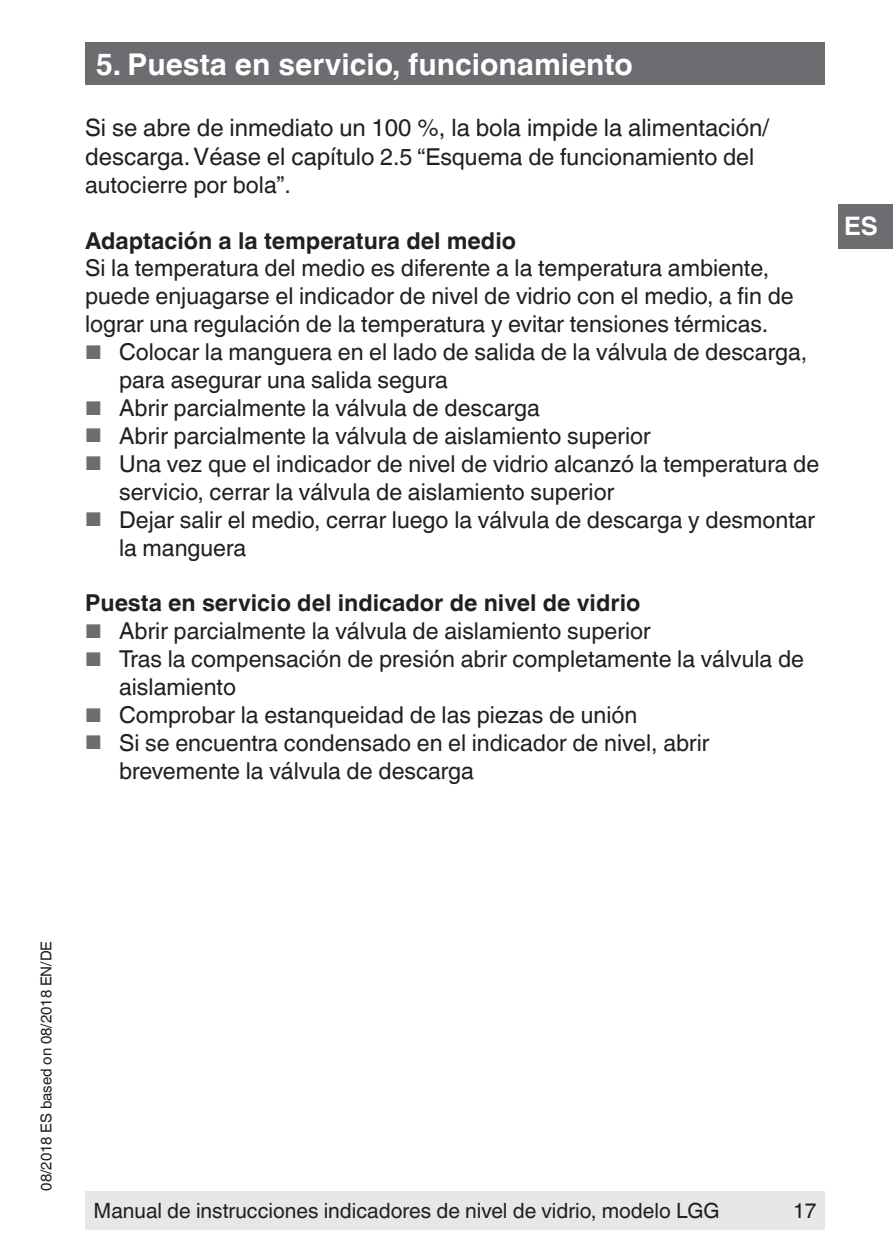
<style>
.page{position:relative;width:893px;height:1259px;background:#fff}
.page>*{position:absolute;margin:0;border:0;box-sizing:border-box;transform-origin:0 0}
.t1{font:700 30px "Helvetica World";color:#fff}
.t2{font:700 25.5px "Helvetica World";color:#fff}
.t3{font:24px "Helvetica World";color:#231f20}
.t4{font:23.4px/27.9px "Helvetica World";color:#231f20}
.t5{font:700 23.4px "Helvetica World";color:#231f20}
.t6{font:21px "Helvetica World";color:#231f20}
.t7{font:15px "Helvetica World";color:#231f20}
.s1{font-size:24px}
.s2{font-size:19.8px;color:#6c6d70}
</style>
<div class="page">
<div style="left:85px;top:1191px;width:740px;height:38px;background:#e6e7e9"></div>
<div style="left:838px;top:204px;width:55px;height:44px;background:#6c6d70"></div>
<div style="left:85px;top:43px;width:740px;height:42px;background:#6c6d70"></div>
<p class="t1" style="left:96px;top:47px;width:539px">5. Puesta en servicio, funcionamiento</p>
<p class="t3" style="left:85px;top:114px;width:686px">Si se abre de inmediato un 100 %, la bola impide la alimentación/</p>
<p class="t4" style="left:85px;top:143px;width:671px"><span class="s1">descarga. Véase el capítulo</span> 2.5 “Esquema de funcionamiento del autocierre por bola”.</p>
<p class="t5" style="left:85px;top:227px;width:433px">Adaptación a la temperatura del medio</p>
<p class="t4" style="left:85px;top:254px;width:710px">Si la temperatura del medio es diferente a la temperatura ambiente, puede enjuagarse el indicador de nivel de vidrio con el medio, a fin de lograr una regulación de la temperatura y evitar tensiones térmicas.</p>
<p class="t4" style="left:119px;top:338px;width:690px;text-indent:-34px"><span class="s2">■</span> Colocar la manguera en el lado de salida de la válvula de descarga, para asegurar una salida segura</p>
<p class="t4" style="left:85px;top:394px;width:456px"><span class="s2">■</span> Abrir parcialmente la válvula de descarga</p>
<p class="t4" style="left:85px;top:422px;width:567px"><span class="s2">■</span> Abrir parcialmente la válvula de aislamiento superior</p>
<p class="t4" style="left:119px;top:450px;width:702px;text-indent:-34px"><span class="s2">■</span> Una vez que el indicador de nivel de vidrio alcanzó la temperatura de servicio, cerrar la válvula de aislamiento superior</p>
<p class="t4" style="left:119px;top:505px;width:698px;text-indent:-34px"><span class="s2">■</span> Dejar salir el medio, cerrar luego la válvula de descarga y desmontar la manguera</p>
<p class="t5" style="left:85px;top:589px;width:557px">Puesta en servicio del indicador de nivel de vidrio</p>
<p class="t4" style="left:85px;top:617px;width:567px"><span class="s2">■</span> Abrir parcialmente la válvula de aislamiento superior</p>
<p class="t4" style="left:119px;top:645px;width:687px;text-indent:-34px"><span class="s2">■</span> Tras la compensación de presión abrir completamente la válvula de aislamiento</p>
<p class="t4" style="left:85px;top:701px;width:554px"><span class="s2">■</span> Comprobar la estanqueidad de las piezas de unión</p>
<p class="t4" style="left:119px;top:729px;width:592px;text-indent:-34px"><span class="s2">■</span> Si se encuentra condensado en el indicador de nivel, abrir brevemente la válvula de descarga</p>
<p class="t2" style="left:844px;top:212px;width:35px">ES</p>
<p class="t7" style="left:38px;top:1190px;width:251px;rotate:-90deg">08/2018 ES based on 08/2018 EN/DE</p>
<p class="t6" style="left:94px;top:1198px;width:628px">Manual de instrucciones indicadores de nivel de vidrio, modelo LGG</p>
<p class="t6" style="left:793px;top:1198px;width:25px">17</p>
</div>
